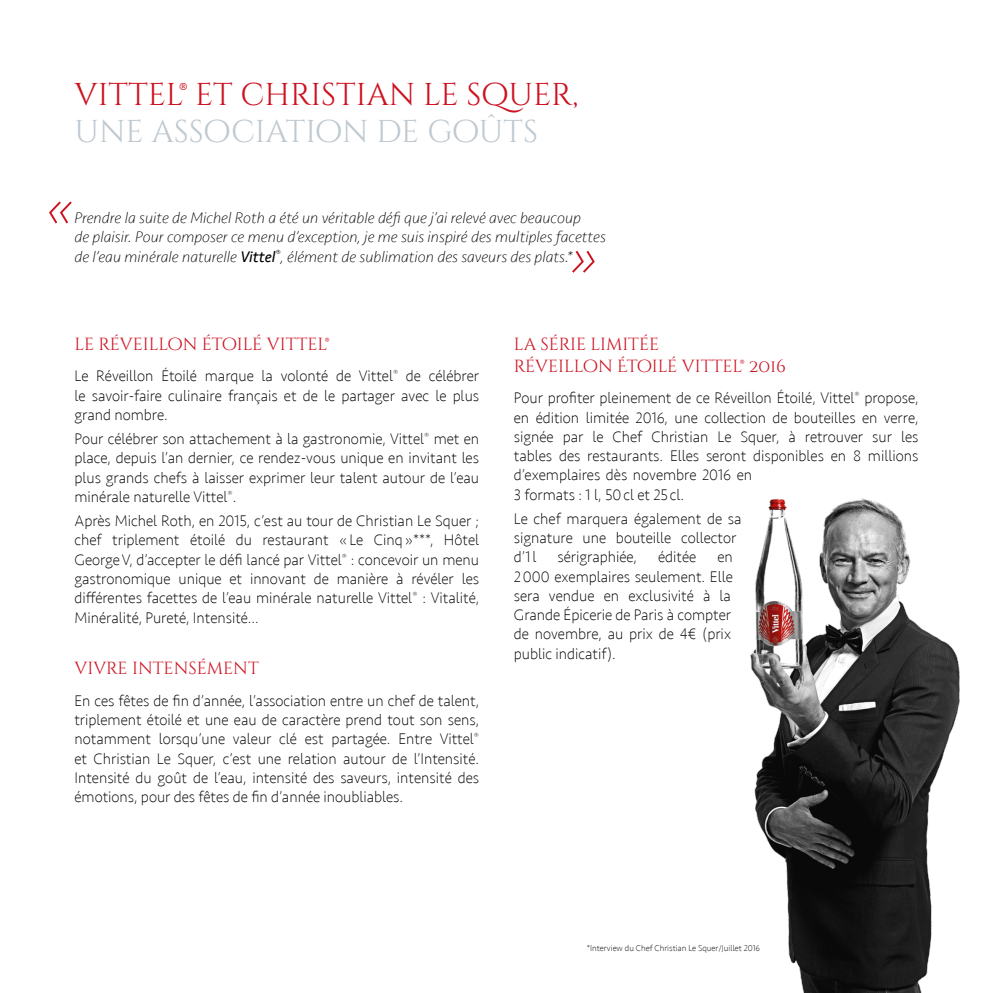
<style>
.page{position:relative;width:993px;height:993px;background:#fff}
.page>*{position:absolute;margin:0;border:0;box-sizing:border-box;transform-origin:0 0}
.t1{font:italic 200 54.25px "Seravek";color:#cd1221}
.t2{font:31.5px "Cinzel Decorative";color:#cd1221}
.t3{font:31.5px "Cinzel Decorative";color:#bfc9d0}
.t4{font:17.5px/21.9px "Cinzel Decorative";color:#cd1221}
.t5{font:200 15.75px/19.2px "Seravek";color:#000;text-align:justify}
.t6{font:italic 200 15.75px/19.2px "Seravek";color:#000}
.t7{font:200 8.75px "Seravek";color:#000}
.s1{font-weight:400}
</style>
<div class="page">
<img style="left:750px;top:498px;width:210px;height:494px">
<h2 class="t2" style="left:74px;top:75px;width:505px">VITTEL® ET CHRISTIAN LE SQUER,</h2>
<h2 class="t3" style="left:74px;top:112px;width:465px">UNE ASSOCIATION DE GOÛTS</h2>
<h1 class="t1" style="left:46px;top:176px;width:30px">«</h1>
<p class="t6" style="left:74px;top:208px;width:533px">Prendre la suite de Michel Roth a été un véritable défi que j’ai relevé avec beaucoup<br>de plaisir. Pour composer ce menu d’exception, je me suis inspiré des multiples facettes de l’eau minérale naturelle <span class="s1">Vittel</span><sup>®</sup>, élément de sublimation des saveurs des plats.*</p>
<h1 class="t1" style="left:569px;top:225px;width:30px">»</h1>
<p class="t4" style="left:74px;top:333px;width:256px">LE RÉVEILLON ÉTOILÉ VITTEL®</p>
<p class="t5" style="left:74px;top:366px;width:406px">Le Réveillon Étoilé marque la volonté de Vittel<sup>®</sup> de célébrer le savoir-faire culinaire français et de le partager avec le plus grand nombre.</p>
<p class="t5" style="left:74px;top:429px;width:406px">Pour célébrer son attachement à la gastronomie, Vittel<sup>®</sup> met en place, depuis l’an dernier, ce rendez-vous unique en invitant les plus grands chefs à laisser exprimer leur talent autour de l’eau minérale naturelle Vittel<sup>®</sup>.</p>
<p class="t5" style="left:74px;top:511px;width:406px">Après Michel Roth, en 2015, c’est au tour de Christian Le Squer ; chef triplement étoilé du restaurant «Le Cinq»***, Hôtel GeorgeV, d’accepter le défi lancé par Vittel<sup>®</sup> : concevoir un menu gastronomique unique et innovant de manière à révéler les différentes facettes de l’eau minérale naturelle Vittel<sup>®</sup> : Vitalité, Minéralité, Pureté, Intensité…</p>
<p class="t4" style="left:74px;top:657px;width:186px">VIVRE INTENSÉMENT</p>
<p class="t5" style="left:74px;top:691px;width:406px">En ces fêtes de fin d’année, l’association entre un chef de talent, triplement étoilé et une eau de caractère prend tout son sens, notamment lorsqu’une valeur clé est partagée. Entre Vittel<sup>® </sup>et Christian Le Squer, c’est une relation autour de l’Intensité.<br>Intensité du goût de l’eau, intensité des saveurs, intensité des émotions, pour des fêtes de fin d’année inoubliables.</p>
<p class="t4" style="left:513px;top:333px;width:273px">LA SÉRIE LIMITÉE<br>RÉVEILLON ÉTOILÉ VITTEL® 2016</p>
<p class="t5" style="left:513px;top:388px;width:406px;text-align:left">Pour profiter pleinement de ce Réveillon Étoilé, Vittel<sup>®</sup> propose, en édition limitée 2016, une collection de bouteilles en verre, signée par le Chef Christian Le Squer, à retrouver sur les tables des restaurants. Elles seront disponibles en 8 millions d’exemplaires dès novembre 2016 en<br>3 formats : 1 l, 50cl et 25 cl.</p>
<p class="t5" style="left:513px;top:509px;width:229px;text-align:left">Le chef marquera également de sa signature une bouteille collector d’1l</p>
<p class="t5" style="left:557px;top:547px;width:81px">sérigraphiée,</p>
<p class="t5" style="left:658px;top:547px;width:40px">éditée</p>
<p class="t5" style="left:513px;top:547px;width:220px;text-indent:203px">en 2000 exemplaires seulement. Elle sera vendue en exclusivité à la Grande Épicerie de Paris à compter de novembre, au prix de 4€ (prix public indicatif).</p>
<p class="t7" style="left:586px;top:943px;width:175px">*Interview du Chef Christian Le Squer/Juillet 2016</p>
</div>
